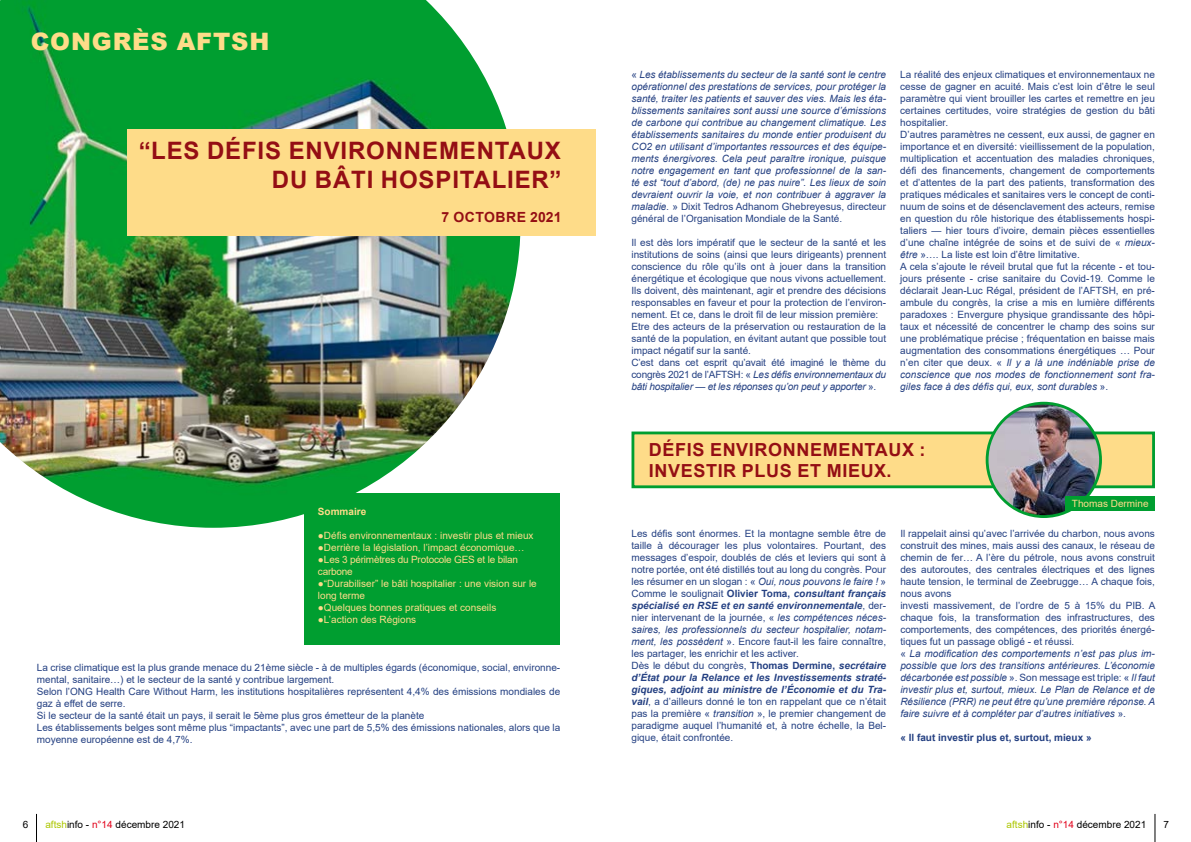
<style>
.page{position:relative;width:1191px;height:842px;background:#fff}
.page>*{position:absolute;margin:0;border:0;box-sizing:border-box;transform-origin:0 0}
.t1{font:700 24px/28.8px "Arial";letter-spacing:.035em;color:#940e14;text-align:right}
.t2{font:900 24px "Arial";letter-spacing:.035em;color:#fedc89}
.t3{font:700 18px/21.6px "Arial";letter-spacing:.035em;color:#940e14}
.t4{font:700 14px "Arial";letter-spacing:.035em;color:#940e14}
.t5{font:10px/12px "Arial";color:#244082}
.t6{font:italic 10px/12px "Arial";color:#244082;text-align:justify}
.t7{font:10px/12px "Arial";color:#fedc89}
.t8{font:10px "Arial";color:#000}
.t9{font:10px/12px "Arial";letter-spacing:-.02em;color:#fedc89}
.t10{font:700 10px "Arial";color:#244082}
.t11{font:700 10px "Arial";color:#fedc89}
.s1{font-style:normal}
.s2{font-style:italic}
.s3{font-weight:700}
.s4{font-weight:700;font-style:italic}
.s5{color:#acc600}
.s6{color:#e2001a}
</style>
<div class="page">
<svg style="left:1154px;top:814px;width:1px;height:28px"></svg>
<svg style="left:36px;top:814px;width:1px;height:28px"></svg>
<img style="left:0;top:0;width:520px;height:528px">
<div style="left:304px;top:493px;width:255px;height:152px;background:#009e30"></div>
<div style="left:127px;top:129px;width:468px;height:106px;background:#fedc89"></div>
<div style="left:633px;top:433px;width:520px;height:54px;background:#fedc89"></div>
<div style="left:631px;top:431px;width:524px;height:57px;border:3px solid #009e30"></div>
<img style="left:987px;top:403px;width:113px;height:114px;border-radius:57px">
<div style="left:985px;top:402px;width:117px;height:116px;border:3px solid #009e30;border-radius:50%"></div>
<div style="left:1065px;top:497px;width:90px;height:14px;background:#009e30"></div>
<h1 class="t2" style="left:31px;top:24px;width:240px">CONGRÈS AFTSH</h1>
<h1 class="t1" style="left:139px;top:137px;width:424px">“LES DÉFIS ENVIRONNEMENTAUX<br>DU BÂTI HOSPITALIER”</h1>
<h3 class="t4" style="left:441px;top:207px;width:121px">7 OCTOBRE 2021</h3>
<p class="t11" style="left:318px;top:504px;width:50px">Sommaire</p>
<p class="t7" style="left:318px;top:529px;width:217px">●Défis environnementaux : investir plus et mieux</p>
<p class="t7" style="left:318px;top:541px;width:208px">●Derrière la législation, l’impact économique…</p>
<p class="t9" style="left:318px;top:553px;width:202px">●Les 3 périmètres du Protocole GES et le bilan carbone</p>
<p class="t7" style="left:318px;top:577px;width:220px">●“Durabiliser” le bâti hospitalier : une vision sur le long terme</p>
<p class="t7" style="left:318px;top:601px;width:180px">●Quelques bonnes pratiques et conseils</p>
<p class="t7" style="left:318px;top:613px;width:100px">●L’action des Régions</p>
<p class="t5" style="left:37px;top:661px;width:525px">La crise climatique est la plus grande menace du 21ème siècle - à de multiples égards (économique, social, environne&shy;mental, sanitaire…) et le secteur de la santé y contribue largement.<br>Selon l’ONG Health Care Without Harm, les institutions hospitalières représentent 4,4% des émissions mondiales de gaz à effet de serre.<br>Si le secteur de la santé était un pays, il serait le 5ème plus gros émetteur de la planète<br>Les établissements belges sont même plus “impactants”, avec une part de 5,5% des émissions nationales, alors que la moyenne européenne est de 4,7%.</p>
<p class="t6" style="left:631px;top:69px;width:256px"><span class="s1">«</span> Les établissements du secteur de la santé sont le centre opérationnel des prestations de services, pour protéger la santé, traiter les patients et sauver des vies. Mais les éta&shy;blissements sanitaires sont aussi une source d’émissions de carbone qui contribue au changement climatique. Les établissements sanitaires du monde entier produisent du CO2 en utilisant d’importantes ressources et des équipe&shy;ments énergivores. Cela peut paraître ironique, puisque notre engagement en tant que professionnel de la san&shy;té est “tout d’abord, (de) ne pas nuire”. Les lieux de soin devraient ouvrir la voie, et non contribuer à aggraver la maladie. <span class="s1">» Dixit Tedros Adhanom Ghebreyesus, directeur général de l’Organisation Mondiale de la Santé.</span></p>
<p class="t5" style="left:631px;top:237px;width:256px">Il est dès lors impératif que le secteur de la santé et les institutions de soins (ainsi que leurs dirigeants) prennent conscience du rôle qu’ils ont à jouer dans la transition énergétique et écologique que nous vivons actuellement.<br>Ils doivent, dès maintenant, agir et prendre des décisions responsables en faveur et pour la protection de l’environ&shy;nement. Et ce, dans le droit fil de leur mission première:<br>Etre des acteurs de la préservation ou restauration de la santé de la population, en évitant autant que possible tout impact négatif sur la santé.<br>C’est dans cet esprit qu’avait été imaginé le thème du congrès 2021 de l’AFTSH: « <span class="s2">Les défis environnementaux du bâti hospitalier — et les réponses qu’on peut y apporter</span> ».</p>
<p class="t5" style="left:900px;top:69px;width:256px">La réalité des enjeux climatiques et environnementaux ne cesse de gagner en acuité. Mais c’est loin d’être le seul paramètre qui vient brouiller les cartes et remettre en jeu certaines certitudes, voire stratégies de gestion du bâti hospitalier.<br>D’autres paramètres ne cessent, eux aussi, de gagner en importance et en diversité: vieillissement de la population, multiplication et accentuation des maladies chroniques, défi des financements, changement de comportements et d’attentes de la part des patients, transformation des pratiques médicales et sanitaires vers le concept de conti&shy;nuum de soins et de désenclavement des acteurs, remise en question du rôle historique des établissements hospi&shy;taliers — hier tours d’ivoire, demain pièces essentielles d’une chaîne intégrée de soins et de suivi de « <span class="s2">mieux&shy;être</span> »…. La liste est loin d’être limitative.<br>A cela s’ajoute le réveil brutal que fut la récente - et tou&shy;jours présente - crise sanitaire du Covid-19. Comme le déclarait Jean-Luc Régal, président de l’AFTSH, en pré&shy;ambule du congrès, la crise a mis en lumière différents paradoxes : Envergure physique grandissante des hôpi&shy;taux et nécessité de concentrer le champ des soins sur une problématique précise ; fréquentation en baisse mais augmentation des consommations énergétiques … Pour n’en citer que deux. « <span class="s2">Il y a là une indéniable prise de conscience que nos modes de fonctionnement sont fra&shy;giles face à des défis qui, eux, sont durables</span> ».</p>
<h2 class="t3" style="left:649px;top:439px;width:278px">DÉFIS ENVIRONNEMENTAUX :<br>INVESTIR PLUS ET MIEUX.</h2>
<p class="t7" style="left:1072px;top:498px;width:78px">Thomas Dermine</p>
<p class="t5" style="left:631px;top:528px;width:256px">Les défis sont énormes. Et la montagne semble être de taille à décourager les plus volontaires. Pourtant, des messages d’espoir, doublés de clés et leviers qui sont à notre portée, ont été distillés tout au long du congrès. Pour les résumer en un slogan : « <span class="s2">Oui, nous pouvons le faire !</span> » Comme le soulignait <span class="s3">Olivier Toma,</span> <span class="s4">consultant français spécialisé en RSE et en santé environnementale</span>, der&shy;nier intervenant de la journée, « <span class="s2">les compétences néces&shy;saires, les professionnels du secteur hospitalier, notam&shy;ment, les possèdent</span> ». Encore faut-il les faire connaître, les partager, les enrichir et les activer.<br>Dès le début du congrès, <span class="s3">Thomas Dermine,</span> <span class="s4">secrétaire d’État pour la Relance et les Investissements straté&shy;giques, adjoint au ministre de l’Économie et du Tra&shy;vail</span>, a d’ailleurs donné le ton en rappelant que ce n’était pas la première « <span class="s2">transition</span> », le premier changement de paradigme auquel l’humanité et, à notre échelle, la Bel&shy;gique, était confrontée.</p>
<p class="t5" style="left:900px;top:528px;width:257px">Il rappelait ainsi qu’avec l’arrivée du charbon, nous avons construit des mines, mais aussi des canaux, le réseau de chemin de fer… A l’ère du pétrole, nous avons construit des autoroutes, des centrales électriques et des lignes haute tension, le terminal de Zeebrugge… A chaque fois, nous avons<br>investi massivement, de l’ordre de 5 à 15% du PIB. A chaque fois, la transformation des infrastructures, des comportements, des compétences, des priorités énergé&shy;tiques fut un passage obligé - et réussi.<br>« <span class="s2">La modification des comportements n’est pas plus im&shy;possible que lors des transitions antérieures. L’économie décarbonée est possible</span> ». Son message est triple: « <span class="s2">Il faut investir plus et, surtout, mieux. Le Plan de Relance et de Résilience (PRR) ne peut être qu’une première réponse. A faire suivre et à compléter par d’autres initiatives</span> ».</p>
<p class="t10" style="left:900px;top:731px;width:193px">« Il faut investir plus et, surtout, mieux »</p>
<p class="t8" style="left:23px;top:817px;width:7px">6</p>
<p class="t8" style="left:45px;top:817px;width:141px"><span class="s5">aftsh</span>info - <span class="s6">n°14</span> décembre 2021</p>
<p class="t8" style="left:1006px;top:817px;width:141px"><span class="s5">aftsh</span>info - <span class="s6">n°14</span> décembre 2021</p>
<p class="t8" style="left:1163px;top:817px;width:7px">7</p>
</div>
